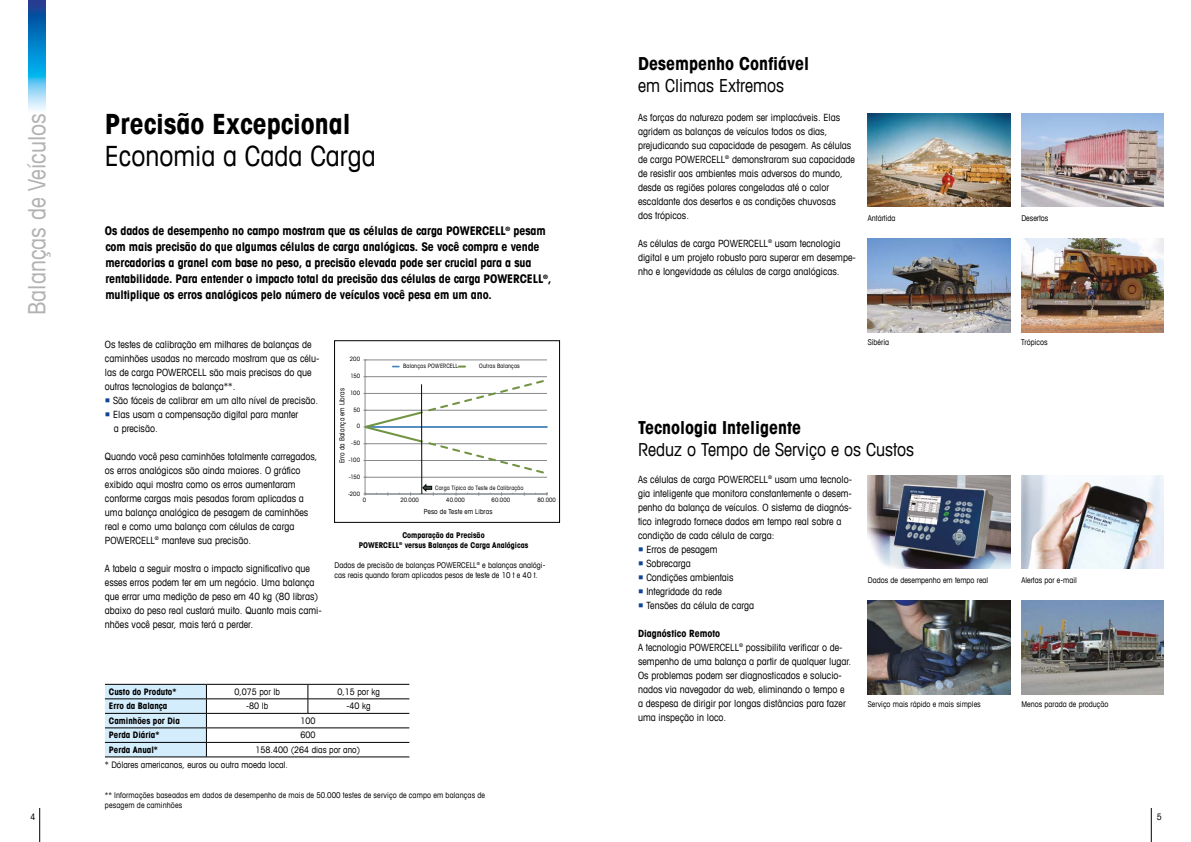
<style>
.page{position:relative;width:1191px;height:842px;background:#fff}
.page>*{position:absolute;margin:0;border:0;box-sizing:border-box;transform-origin:0 0}
.t1{font:700 condensed 28px "Avant Garde Com";color:#000}
.t2{font:condensed 28px "Avant Garde Com";color:#000}
.t3{font:condensed 24px "Avant Garde Com";color:#b3b2b2}
.t4{font:condensed 18px "Avant Garde Com";color:#000}
.t5{font:700 condensed 18px "Avant Garde Com";color:#000}
.t6{font:700 condensed 12px/16px "Avant Garde Com";letter-spacing:-.01em;color:#000}
.t7{font:condensed 10px/14px "Avant Garde Com";color:#000}
.t8{font:condensed 9px/14.8px "Avant Garde Com";color:#000}
.t9{font:700 condensed 9px "Avant Garde Com";color:#000}
.t10{font:condensed 8px/10px "Avant Garde Com";color:#000}
.t11{font:700 condensed 8px/10px "Avant Garde Com";color:#000;text-align:center}
.t12{font:condensed 7px "Avant Garde Com";letter-spacing:.02em;color:#000}
.t13{font:condensed 6px "Avant Garde Com";letter-spacing:.02em;color:#000}
.s1{color:#134395}
.s2{font-weight:700}
</style>
<div class="page">
<hr style="left:1151px;top:808px;width:1px;height:34px;background:#000">
<hr style="left:39px;top:808px;width:1px;height:34px;background:#000">
<img style="left:28px;top:0;width:17px;height:111px">
<hr style="left:308px;top:684px;width:101px;height:1px;background:#000">
<hr style="left:308px;top:699px;width:101px;height:1px;background:#000">
<hr style="left:206px;top:728px;width:102px;height:1px;background:#000">
<hr style="left:308px;top:728px;width:101px;height:1px;background:#000">
<hr style="left:206px;top:742px;width:102px;height:1px;background:#000">
<hr style="left:308px;top:742px;width:101px;height:1px;background:#000">
<hr style="left:206px;top:684px;width:102px;height:1px;background:#000">
<hr style="left:206px;top:699px;width:102px;height:1px;background:#000">
<svg style="left:105px;top:684px;width:102px;height:73px"></svg>
<svg style="left:308px;top:685px;width:1px;height:28px"></svg>
<hr style="left:206px;top:713px;width:102px;height:1px;background:#000">
<hr style="left:308px;top:713px;width:101px;height:1px;background:#000">
<hr style="left:105px;top:757px;width:101px;height:1px;background:#000">
<hr style="left:206px;top:757px;width:102px;height:1px;background:#000">
<hr style="left:308px;top:757px;width:101px;height:1px;background:#000">
<hr style="left:365px;top:360px;width:182px;height:1px;background:#868a8c">
<hr style="left:365px;top:376px;width:182px;height:1px;background:#868a8c">
<hr style="left:365px;top:393px;width:182px;height:1px;background:#868a8c">
<hr style="left:365px;top:410px;width:182px;height:1px;background:#868a8c">
<hr style="left:365px;top:444px;width:182px;height:1px;background:#868a8c">
<hr style="left:365px;top:460px;width:182px;height:1px;background:#868a8c">
<hr style="left:365px;top:477px;width:182px;height:1px;background:#868a8c">
<hr style="left:365px;top:360px;width:1px;height:134px;background:#868a8c">
<hr style="left:365px;top:494px;width:182px;height:1px;background:#868a8c">
<hr style="left:365px;top:426px;width:182px;height:2px;background:#4284c0">
<svg style="left:363px;top:376px;width:182px;height:102px"></svg>
<svg style="left:459px;top:366px;width:6px;height:2px"></svg>
<svg style="left:421px;top:484px;width:13px;height:12px"></svg>
<hr style="left:421px;top:384px;width:1px;height:110px;background:#060a03">
<div style="left:334px;top:340px;width:226px;height:183px;border:1px solid #000"></div>
<img style="left:868px;top:114px;width:142px;height:93px">
<img style="left:1021px;top:113px;width:142px;height:94px">
<img style="left:868px;top:239px;width:142px;height:93px">
<img style="left:1021px;top:239px;width:142px;height:93px">
<img style="left:1021px;top:475px;width:142px;height:94px">
<img style="left:868px;top:475px;width:142px;height:94px">
<img style="left:868px;top:600px;width:142px;height:94px">
<img style="left:1021px;top:600px;width:142px;height:94px">
<h2 class="t3" style="left:22px;top:315px;width:203px;rotate:-90deg">Balanças de Veículos</h2>
<h1 class="t1" style="left:105px;top:106px;width:247px">Precisão Excepcional</h1>
<h1 class="t2" style="left:105px;top:138px;width:272px">Economia a Cada Carga</h1>
<p class="t6" style="left:105px;top:223px;width:448px">Os dados de desempenho no campo mostram que as células de carga POWERCELL<sup>®</sup> pesam com mais precisão do que algumas células de carga analógicas. Se você compra e vende mercadorias a granel com base no peso, a precisão elevada pode ser crucial para a sua rentabilidade. Para entender o impacto total da precisão das células de carga POWERCELL<sup>®</sup>, multiplique os erros analógicos pelo número de veículos você pesa em um ano.</p>
<p class="t7" style="left:105px;top:337px;width:216px">Os testes de calibração em milhares de balanças de caminhões usadas no mercado mostram que as célu&shy;las de carga POWERCELL são mais precisas do que outras tecnologias de balança**.</p>
<p class="t7" style="left:105px;top:393px;width:215px"><span class="s1">○</span> São fáceis de calibrar em um alto nível de precisão.</p>
<p class="t7" style="left:114px;top:407px;width:186px;text-indent:-9px"><span class="s1">○</span> Elas usam a compensação digital para manter a precisão.</p>
<p class="t7" style="left:105px;top:449px;width:214px">Quando você pesa caminhões totalmente carregados, os erros analógicos são ainda maiores. O gráfico exibido aqui mostra como os erros aumentaram conforme cargas mais pesadas foram aplicadas a uma balança analógica de pesagem de caminhões real e como uma balança com células de carga POWERCELL<sup>®</sup> manteve sua precisão.</p>
<p class="t7" style="left:105px;top:561px;width:218px">A tabela a seguir mostra o impacto significativo que esses erros podem ter em um negócio. Uma balança que errar uma medição de peso em 40 kg (80 libras) abaixo do peso real custará muito. Quanto mais cami&shy;nhões você pesar, mais terá a perder.</p>
<p class="t13" style="left:350px;top:356px;width:12px">200</p>
<p class="t13" style="left:350px;top:372px;width:11px">150</p>
<p class="t13" style="left:403px;top:362px;width:57px">Balanças POWERCELL</p>
<p class="t13" style="left:479px;top:362px;width:42px">Outras Balanças</p>
<p class="t12" style="left:337px;top:463px;width:77px;rotate:-90deg">Erro da Balança em Libras</p>
<p class="t13" style="left:350px;top:389px;width:11px">100</p>
<p class="t13" style="left:353px;top:406px;width:8px">50</p>
<p class="t13" style="left:357px;top:423px;width:5px">0</p>
<p class="t13" style="left:351px;top:439px;width:10px">-50</p>
<p class="t13" style="left:348px;top:456px;width:13px">-100</p>
<p class="t13" style="left:349px;top:473px;width:13px">-150</p>
<p class="t13" style="left:348px;top:490px;width:13px">-200</p>
<p class="t13" style="left:435px;top:484px;width:90px">Carga Típica do Teste de Calibração</p>
<p class="t13" style="left:363px;top:496px;width:5px">0</p>
<p class="t13" style="left:400px;top:496px;width:20px">20.000</p>
<p class="t13" style="left:446px;top:496px;width:20px">40.000</p>
<p class="t13" style="left:491px;top:496px;width:20px">60.000</p>
<p class="t13" style="left:537px;top:496px;width:20px">80.000</p>
<p class="t12" style="left:424px;top:507px;width:70px">Peso de Teste em Libras</p>
<p class="t11" style="left:359px;top:530px;width:171px">Comparação da Precisão<br>POWERCELL<sup>®</sup> versus Balanças de Carga Analógicas</p>
<p class="t10" style="left:334px;top:560px;width:212px">Dados de precisão de balanças POWERCELL<sup>®</sup> e balanças analógi&shy;cas reais quando foram aplicados pesos de teste de 10 t e 40 t.</p>
<p class="t9" style="left:109px;top:686px;width:69px">Custo do Produto*</p>
<p class="t8" style="left:234px;top:684px;width:47px">0,075 por lb</p>
<p class="t8" style="left:337px;top:684px;width:44px">0,15 por kg</p>
<p class="t9" style="left:109px;top:700px;width:60px">Erro da Balança</p>
<p class="t8" style="left:246px;top:698px;width:24px">-80 lb</p>
<p class="t8" style="left:347px;top:698px;width:26px">-40 kg</p>
<p class="t9" style="left:109px;top:715px;width:73px">Caminhões por Dia</p>
<p class="t8" style="left:300px;top:713px;width:17px">100</p>
<p class="t9" style="left:109px;top:729px;width:52px">Perda Diária*</p>
<p class="t8" style="left:300px;top:727px;width:17px">600</p>
<p class="t9" style="left:109px;top:744px;width:51px">Perda Anual*</p>
<p class="t8" style="left:105px;top:742px;width:257px;text-indent:151px">158.400 (264 dias por ano) * Dólares americanos, euros ou outra moeda local.</p>
<p class="t10" style="left:105px;top:790px;width:382px">** Informações baseadas em dados de desempenho de mais de 50.000 testes de serviço de campo em balanças de pesagem de caminhões</p>
<h3 class="t5" style="left:638px;top:52px;width:172px">Desempenho Confiável</h3>
<h3 class="t4" style="left:638px;top:74px;width:147px">em Climas Extremos</h3>
<p class="t7" style="left:638px;top:110px;width:218px">As forças da natureza podem ser implacáveis. Elas agridem as balanças de veículos todos os dias, prejudicando sua capacidade de pesagem. As células de carga POWERCELL<sup>®</sup> demonstraram sua capacidade de resistir aos ambientes mais adversos do mundo, desde as regiões polares congeladas até o calor escaldante dos desertos e as condições chuvosas<br>dos trópicos.</p>
<p class="t7" style="left:638px;top:236px;width:219px">As células de carga POWERCELL<sup>®</sup> usam tecnologia digital e um projeto robusto para superar em desempe&shy;nho e longevidade as células de carga analógicas.</p>
<p class="t10" style="left:868px;top:213px;width:29px">Antártida</p>
<p class="t10" style="left:1021px;top:213px;width:29px">Desertos</p>
<p class="t10" style="left:868px;top:337px;width:23px">Sibéria</p>
<p class="t10" style="left:1021px;top:337px;width:28px">Trópicos</p>
<h3 class="t5" style="left:638px;top:416px;width:165px">Tecnologia Inteligente</h3>
<h3 class="t4" style="left:638px;top:439px;width:277px">Reduz o Tempo de Serviço e os Custos</h3>
<p class="t7" style="left:638px;top:472px;width:215px">As células de carga POWERCELL<sup>®</sup> usam uma tecnolo&shy;gia inteligente que monitora constantemente o desem&shy;penho da balança de veículos. O sistema de diagnós&shy;tico integrado fornece dados em tempo real sobre a condição de cada célula de carga:</p>
<p class="t7" style="left:638px;top:542px;width:81px"><span class="s1">○</span> Erros de pesagem</p>
<p class="t7" style="left:638px;top:556px;width:54px"><span class="s1">○</span> Sobrecarga</p>
<p class="t7" style="left:638px;top:570px;width:97px"><span class="s1">○</span> Condições ambientais</p>
<p class="t7" style="left:638px;top:584px;width:85px"><span class="s1">○</span> Integridade da rede</p>
<p class="t7" style="left:638px;top:598px;width:118px"><span class="s1">○</span> Tensões da célula de carga</p>
<p class="t7" style="left:638px;top:626px;width:215px"><span class="s2">Diagnóstico Remoto<br></span>A tecnologia POWERCELL<sup>®</sup> possibilita verificar o de&shy;sempenho de uma balança a partir de qualquer lugar.<br>Os problemas podem ser diagnosticados e solucio&shy;nados via navegador da web, eliminando o tempo e a despesa de dirigir por longas distâncias para fazer uma inspeção in loco.</p>
<p class="t10" style="left:868px;top:574px;width:122px">Dados de desempenho em tempo real</p>
<p class="t10" style="left:1021px;top:574px;width:57px">Alertas por e-mail</p>
<p class="t10" style="left:868px;top:699px;width:114px">Serviço mais rápido e mais simples</p>
<p class="t10" style="left:1021px;top:699px;width:89px">Menos parada de produção</p>
<p class="t8" style="left:30px;top:809px;width:7px">4</p>
<p class="t8" style="left:1157px;top:809px;width:7px">5</p>
</div>
